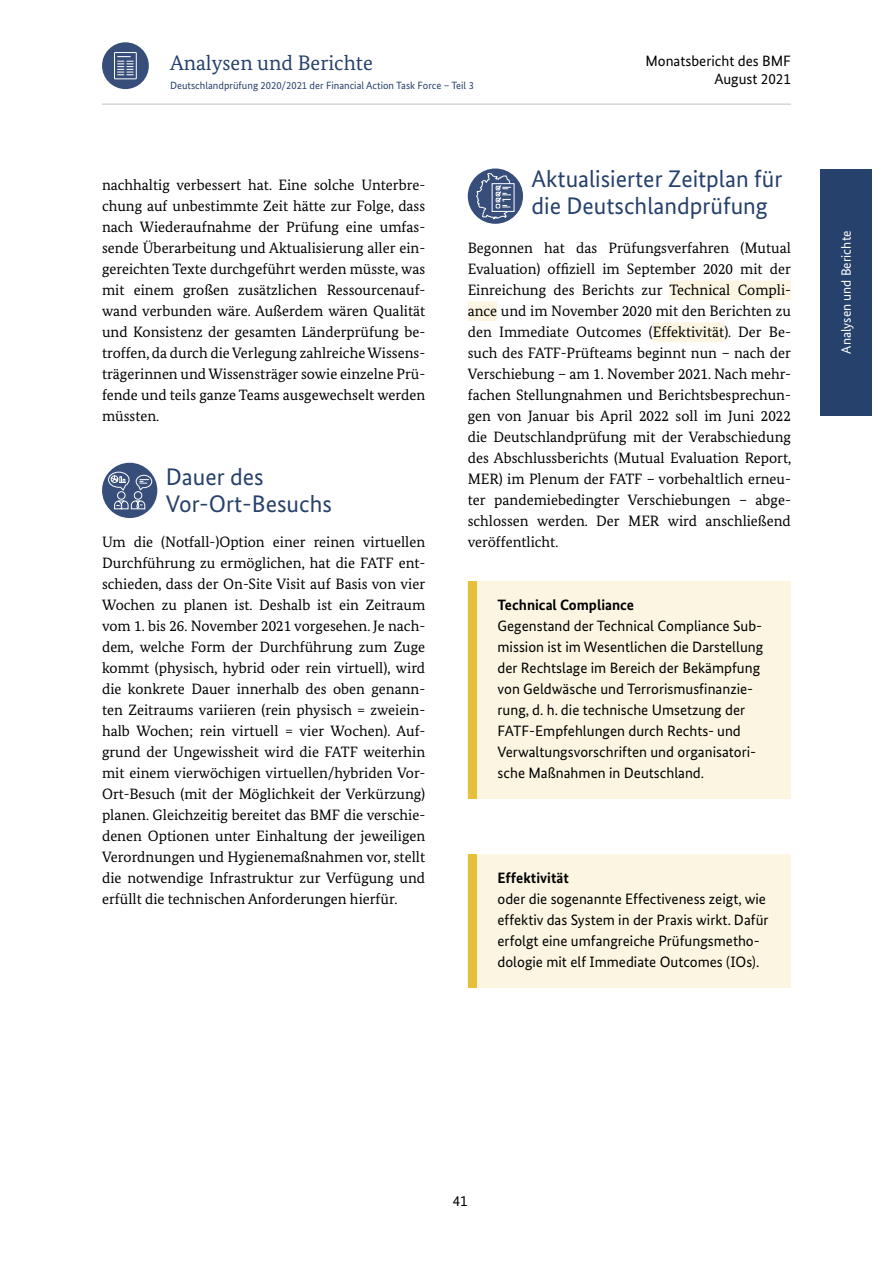
<style>
.page{position:relative;width:893px;height:1263px;background:#fff}
.page>*{position:absolute;margin:0;border:0;box-sizing:border-box;transform-origin:0 0}
.t1{font:24px/26.2px "Bundes Sans";color:#26416c}
.t2{font:21px "Bundes Serif";color:#26416c}
.t3{font:15px/21px "Bundes Serif";color:#000;text-align:justify}
.t4{font:15px/21px "Bundes Sans";color:#000}
.t5{font:700 15px "Bundes Sans";color:#000}
.t6{font:13.5px "Bundes Sans";color:#fff}
.t7{font:10.5px "Bundes Sans";color:#26416c}
</style>
<div class="page">
<div style="left:102px;top:42px;width:47px;height:47px;background:#374d7a;border-radius:50%"></div>
<svg style="left:114px;top:52px;width:23px;height:27px"></svg>
<hr style="left:102px;top:103px;width:689px;height:2px;background:#d6d6d6">
<div style="left:821px;top:169px;width:51px;height:246px;background:#26416c"></div>
<div style="left:669px;top:280px;width:122px;height:20px;background:#fcf5e2"></div>
<div style="left:468px;top:301px;width:29px;height:20px;background:#fcf5e2"></div>
<div style="left:653px;top:322px;width:71px;height:20px;background:#fcf5e2"></div>
<div style="left:468px;top:581px;width:323px;height:217px;background:#fcf5e2"></div>
<div style="left:468px;top:854px;width:323px;height:133px;background:#fcf5e2"></div>
<div style="left:468px;top:581px;width:8px;height:218px;background:#e7c03b"></div>
<div style="left:468px;top:855px;width:8px;height:133px;background:#e7c03b"></div>
<div style="left:468px;top:168px;width:55px;height:56px;background:#374d7a;border-radius:50%"></div>
<svg style="left:513px;top:183px;width:1px;height:29px"></svg>
<svg style="left:476px;top:173px;width:37px;height:46px"></svg>
<div style="left:102px;top:463px;width:55px;height:55px;background:#374d7a;border-radius:50%"></div>
<svg style="left:108px;top:471px;width:44px;height:38px"></svg>
<h2 class="t2" style="left:170px;top:50px;width:204px">Analysen und Berichte</h2>
<p class="t4" style="left:645px;top:51px;width:147px;line-height:18px;text-align:right">Monatsbericht des BMF<br>August 2021</p>
<p class="t7" style="left:170px;top:79px;width:305px">Deutschlandprüfung 2020/2021 der Financial Action Task Force – Teil 3</p>
<p class="t3" style="left:102px;top:174px;width:325px">nachhaltig verbessert hat. Eine solche Unterbre&shy;chung auf unbestimmte Zeit hätte zur Folge, dass nach Wiederaufnahme der Prüfung eine umfas&shy;sende Überarbeitung und Aktualisierung aller ein&shy;gereichten Texte durchgeführt werden müsste, was mit einem großen zusätzlichen Ressourcenauf&shy;wand verbunden wäre. Außerdem wären Qualität und Konsistenz der gesamten Länderprüfung be&shy;troffen, da durch die Verlegung zahlreiche Wissens&shy;trägerinnen und Wissensträger sowie einzelne Prü&shy;fende und teils ganze Teams ausgewechselt werden müssten.</p>
<h1 class="t1" style="left:166px;top:464px;width:168px">Dauer des<br>Vor-Ort-Besuchs</h1>
<p class="t3" style="left:102px;top:531px;width:325px">Um die (Notfall-)Option einer reinen virtuellen Durchführung zu ermöglichen, hat die FATF ent&shy;schieden, dass der On-Site Visit auf Basis von vier Wochen zu planen ist. Deshalb ist ein Zeitraum vom 1. bis 26. November 2021 vorgesehen. Je nach&shy;dem, welche Form der Durchführung zum Zuge kommt (physisch, hybrid oder rein virtuell), wird die konkrete Dauer innerhalb des oben genann&shy;ten Zeitraums variieren (rein physisch = zweiein&shy;halb Wochen; rein virtuell = vier Wochen). Auf&shy;grund der Ungewissheit wird die FATF weiterhin mit einem vierwöchigen virtuellen/hybriden Vor-Ort-Besuch (mit der Möglichkeit der Verkürzung) planen. Gleichzeitig bereitet das BMF die verschie&shy;denen Optionen unter Einhaltung der jeweiligen Verordnungen und Hygienemaßnahmen vor, stellt die notwendige Infrastruktur zur Verfügung und erfüllt die technischen Anforderungen hierfür.</p>
<h1 class="t1" style="left:531px;top:166px;width:252px">Aktualisierter Zeitplan für die Deutschlandprüfung</h1>
<p class="t3" style="left:468px;top:237px;width:325px">Begonnen hat das Prüfungsverfahren (Mutual Evaluation) offiziell im September 2020 mit der Einreichung des Berichts zur Technical Compli&shy;ance und im November 2020 mit den Berichten zu den Immediate Outcomes (Effektivität). Der Be&shy;such des FATF-Prüfteams beginnt nun – nach der Verschiebung – am 1. November 2021. Nach mehr&shy;fachen Stellungnahmen und Berichtsbesprechun&shy;gen von Januar bis April 2022 soll im Juni 2022 die Deutschlandprüfung mit der Verabschiedung des Abschlussberichts (Mutual Evaluation Report, MER) im Plenum der FATF – vorbehaltlich erneu&shy;ter pandemiebedingter Verschiebungen – abge&shy;schlossen werden. Der MER wird anschließend veröffentlicht.</p>
<p class="t5" style="left:497px;top:595px;width:138px">Technical Compliance</p>
<p class="t4" style="left:497px;top:615px;width:267px">Gegenstand der Technical Compliance Sub&shy;mission ist im Wesentlichen die Darstellung der Rechtslage im Bereich der Bekämpfung von Geldwäsche und Terrorismusfinanzie&shy;rung, d. h. die technische Umsetzung der FATF-Empfehlungen durch Rechts- und Verwaltungsvorschriften und organisatori&shy;sche Maßnahmen in Deutschland.</p>
<p class="t5" style="left:497px;top:868px;width:73px">Effektivität</p>
<p class="t4" style="left:497px;top:888px;width:273px">oder die sogenannte Effectiveness zeigt, wie effektiv das System in der Praxis wirkt. Dafür erfolgt eine umfangreiche Prüfungsmetho&shy;dologie mit elf Immediate Outcomes (IOs).</p>
<p class="t6" style="left:838px;top:354px;width:124px;rotate:-90deg">Analysen und Berichte</p>
<p class="t4" style="left:453px;top:1190px;width:16px">41</p>
</div>
